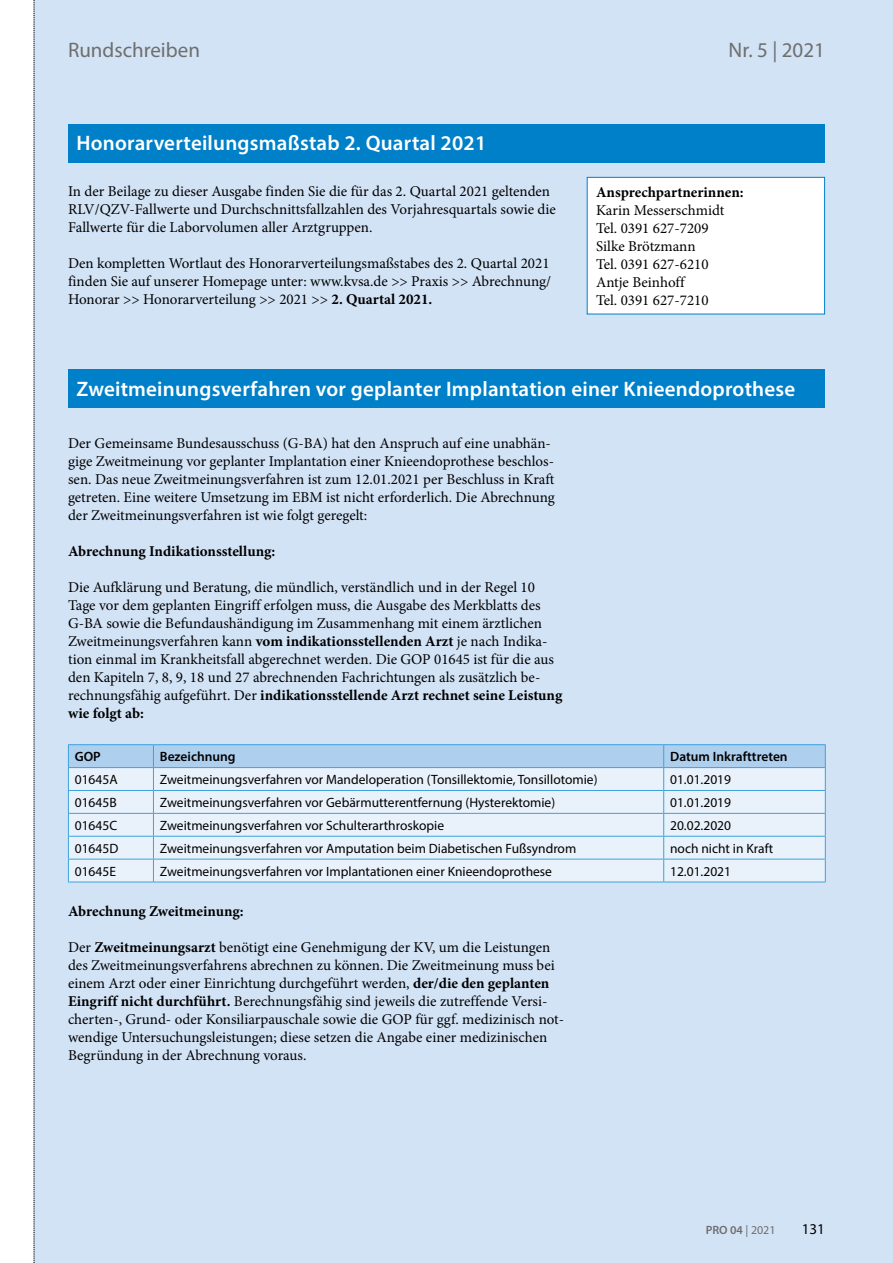
<style>
.page{position:relative;width:893px;height:1263px;background:#fff}
.page>*{position:absolute;margin:0;border:0;box-sizing:border-box;transform-origin:0 0}
.t1{font:600 21px "Myriad Pro";letter-spacing:.01em;color:#fff}
.t2{font:21px "Myriad Pro";color:#6e6e6e}
.t3{font:15px/18px "Minion Pro";color:#000}
.t4{font:700 15px "Minion Pro";letter-spacing:-.005em;color:#000}
.t5{font:15px "Myriad Pro";color:#000}
.t6{font:13.5px "Myriad Pro";color:#000}
.t7{font:600 13.5px "Myriad Pro";color:#000}
.t8{font:600 12px "Myriad Pro";color:#6e6e6e}
.s1{font-weight:700}
.s2{font-weight:400}
</style>
<div class="page">
<div style="left:34px;top:0;width:859px;height:1263px;background:#d3e3f6"></div>
<svg style="left:34px;top:0;width:1px;height:1263px"></svg>
<hr style="left:68px;top:882px;width:85px;height:1px;background:#3da2db">
<hr style="left:153px;top:882px;width:511px;height:1px;background:#3da2db">
<hr style="left:664px;top:882px;width:162px;height:1px;background:#3da2db">
<hr style="left:68px;top:744px;width:85px;height:1px;background:#3da2db">
<hr style="left:153px;top:744px;width:511px;height:1px;background:#3da2db">
<hr style="left:664px;top:744px;width:162px;height:1px;background:#3da2db">
<svg style="left:68px;top:745px;width:758px;height:137px;background:#d8e8f7"></svg>
<hr style="left:68px;top:767px;width:85px;height:1px;background:#3da2db">
<hr style="left:153px;top:767px;width:511px;height:1px;background:#3da2db">
<hr style="left:664px;top:767px;width:162px;height:1px;background:#3da2db">
<div style="left:68px;top:124px;width:757px;height:38px;background:#0080c8"></div>
<div style="left:587px;top:177px;width:238px;height:137px;background:#fff"></div>
<div style="left:587px;top:177px;width:238px;height:137px;border:1px solid #0080c8"></div>
<div style="left:68px;top:369px;width:757px;height:39px;background:#0080c8"></div>
<h1 class="t2" style="left:68px;top:37px;width:133px">Rundschreiben</h1>
<h1 class="t2" style="left:729px;top:37px;width:98px">Nr. 5 | 2021</h1>
<h1 class="t1" style="left:77px;top:129px;width:411px">Honorarverteilungsmaßstab 2. Quartal 2021</h1>
<p class="t3" style="left:68px;top:182px;width:489px">In der Beilage zu dieser Ausgabe finden Sie die für das 2. Quartal 2021 geltenden<br>RLV/QZV-Fallwerte und Durchschnittsfallzahlen des Vorjahresquartals sowie die<br>Fallwerte für die Laborvolumen aller Arztgruppen.</p>
<p class="t3" style="left:68px;top:254px;width:485px;text-align:justify">Den kompletten Wortlaut des Honorarverteilungsmaßstabes des 2. Quartal 2021 finden Sie auf unserer Homepage unter: www.kvsa.de &gt;&gt; Praxis &gt;&gt; Abrechnung/ Honorar &gt;&gt; Honorarverteilung &gt;&gt; 2021 &gt;&gt; <span class="s1">2. Quartal 2021.</span></p>
<p class="t4" style="left:596px;top:182px;width:149px">Ansprechpartnerinnen:</p>
<p class="t3" style="left:596px;top:201px;width:130px">Karin Messerschmidt<br>Tel. 0391 627-7209<br>Silke Brötzmann<br>Tel. 0391 627-6210<br>Antje Beinhoff<br>Tel. 0391 627-7210</p>
<h1 class="t1" style="left:77px;top:375px;width:720px">Zweitmeinungsverfahren vor geplanter Implantation einer Knieendoprothese</h1>
<p class="t3" style="left:68px;top:434px;width:488px">Der Gemeinsame Bundesausschuss (G-BA) hat den Anspruch auf eine unabhän&shy;gige Zweitmeinung vor geplanter Implantation einer Knieendoprothese beschlos&shy;sen. Das neue Zweitmeinungsverfahren ist zum 12.01.2021 per Beschluss in Kraft getreten. Eine weitere Umsetzung im EBM ist nicht erforderlich. Die Abrechnung der Zweitmeinungsverfahren ist wie folgt geregelt:</p>
<p class="t4" style="left:68px;top:540px;width:209px">Abrechnung Indikationsstellung:</p>
<p class="t3" style="left:68px;top:578px;width:496px">Die Aufklärung und Beratung, die mündlich, verständlich und in der Regel 10<br>Tage vor dem geplanten Eingriff erfolgen muss, die Ausgabe des Merkblatts des G-BA sowie die Befundaushändigung im Zusammenhang mit einem ärztlichen Zweitmeinungsverfahren kann <span class="s1">vom indikationsstellenden Arzt</span> je nach Indika&shy;tion einmal im Krankheitsfall abgerechnet werden. Die GOP 01645 ist für die aus den Kapiteln 7, 8, 9, 18 und 27 abrechnenden Fachrichtungen als zusätzlich be&shy;rechnungsfähig aufgeführt. Der <span class="s1">indikationsstellende Arzt rechnet seine Leistung wie folgt ab:</span></p>
<p class="t7" style="left:75px;top:748px;width:28px">GOP</p>
<p class="t7" style="left:160px;top:748px;width:77px">Bezeichnung</p>
<p class="t7" style="left:670px;top:748px;width:119px">Datum Inkrafttreten</p>
<p class="t6" style="left:75px;top:771px;width:44px">01645A</p>
<p class="t6" style="left:160px;top:771px;width:439px">Zweitmeinungsverfahren vor Mandeloperation (Tonsillektomie, Tonsillotomie)</p>
<p class="t6" style="left:670px;top:771px;width:62px">01.01.2019</p>
<p class="t6" style="left:75px;top:794px;width:43px">01645B</p>
<p class="t6" style="left:160px;top:794px;width:397px">Zweitmeinungsverfahren vor Gebärmutterentfernung (Hysterektomie)</p>
<p class="t6" style="left:670px;top:794px;width:62px">01.01.2019</p>
<p class="t6" style="left:75px;top:817px;width:44px">01645C</p>
<p class="t6" style="left:160px;top:817px;width:286px">Zweitmeinungsverfahren vor Schulterarthroskopie</p>
<p class="t6" style="left:670px;top:817px;width:62px">20.02.2020</p>
<p class="t6" style="left:75px;top:840px;width:45px">01645D</p>
<p class="t6" style="left:160px;top:840px;width:418px">Zweitmeinungsverfahren vor Amputation beim Diabetischen Fußsyndrom</p>
<p class="t6" style="left:670px;top:840px;width:105px">noch nicht in Kraft</p>
<p class="t6" style="left:75px;top:863px;width:43px">01645E</p>
<p class="t6" style="left:160px;top:863px;width:394px">Zweitmeinungsverfahren vor Implantationen einer Knieendoprothese</p>
<p class="t6" style="left:670px;top:863px;width:62px">12.01.2021</p>
<p class="t4" style="left:68px;top:900px;width:177px">Abrechnung Zweitmeinung:</p>
<p class="t3" style="left:68px;top:938px;width:498px">Der <span class="s1">Zweitmeinungsarzt</span> benötigt eine Genehmigung der KV, um die Leistungen des Zweitmeinungsverfahrens abrechnen zu können. Die Zweitmeinung muss bei einem Arzt oder einer Einrichtung durchgeführt werden, <span class="s1">der/die den geplanten Eingriff nicht durchführt.</span> Berechnungsfähig sind jeweils die zutreffende Versi&shy;cherten-, Grund- oder Konsiliarpauschale sowie die GOP für ggf. medizinisch not&shy;wendige Untersuchungsleistungen; diese setzen die Angabe einer medizinischen Begründung in der Abrechnung voraus.</p>
<p class="t8" style="left:706px;top:1222px;width:71px">PRO 04 <span class="s2">| 2021</span></p>
<p class="t5" style="left:802px;top:1220px;width:25px">131</p>
</div>
